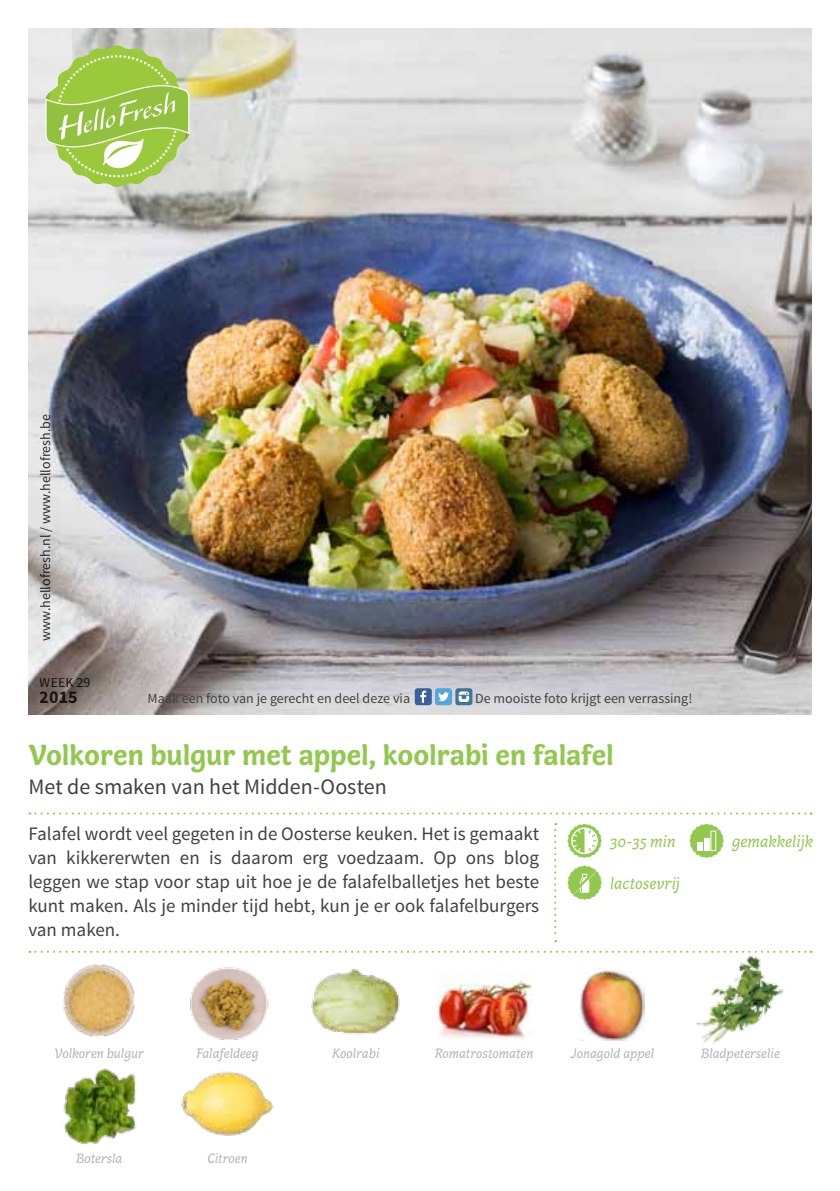
<style>
.page{position:relative;width:840px;height:1191px;background:#fff}
.page>*{position:absolute;margin:0;border:0;box-sizing:border-box;transform-origin:0 0}
.t1{font:700 30px "Capucine Basic";letter-spacing:-.005em;color:#91c84e}
.t2{font:22px "Source Sans Pro";color:#414042}
.t3{font:19px/24px "Source Sans Pro";color:#414042;text-align:justify}
.t4{font:700 18px "Source Sans Pro";color:#000}
.t5{font:italic 17px "Capucine Basic";color:#91c84e}
.t6{font:italic 14px "Capucine Basic";color:#b1b4b6}
.t7{font:14px "Source Sans Pro";color:#414042}
.t8{font:14px "Source Sans Pro";color:#000}
</style>
<div class="page">
<img style="left:28px;top:28px;width:783px;height:686px">
<svg style="left:45px;top:45px;width:144px;height:142px;background:#b2d277"></svg>
<svg style="left:29px;top:812px;width:782px;height:2px"></svg>
<svg style="left:554px;top:823px;width:2px;height:119px"></svg>
<svg style="left:29px;top:950px;width:782px;height:2px"></svg>
<div style="left:414px;top:688px;width:17px;height:17px;background:#3b609e;border-radius:3px"></div>
<svg style="left:420px;top:690px;width:6px;height:13px"></svg>
<div style="left:455px;top:688px;width:17px;height:17px;background:#417499;border-radius:3px"></div>
<svg style="left:458px;top:691px;width:11px;height:11px"></svg>
<div style="left:435px;top:688px;width:17px;height:17px;background:#53a7dc;border-radius:3px"></div>
<svg style="left:438px;top:692px;width:11px;height:9px"></svg>
<svg style="left:689px;top:823px;width:34px;height:35px"></svg>
<img style="left:63px;top:1068px;width:74px;height:77px">
<img style="left:53px;top:952px;width:94px;height:86px">
<img style="left:190px;top:967px;width:78px;height:73px">
<img style="left:181px;top:1071px;width:93px;height:65px">
<img style="left:308px;top:952px;width:95px;height:83px">
<img style="left:580px;top:969px;width:63px;height:71px">
<img style="left:692px;top:952px;width:96px;height:92px">
<svg style="left:567px;top:865px;width:34px;height:35px"></svg>
<svg style="left:567px;top:823px;width:34px;height:35px"></svg>
<img style="left:436px;top:973px;width:95px;height:65px">
<p class="t8" style="left:37px;top:641px;width:228px;rotate:-90deg">www.hellofresh.nl / www.hellofresh.be</p>
<p class="t8" style="left:40px;top:674px;width:52px">WEEK 29</p>
<p class="t4" style="left:40px;top:685px;width:40px">2015</p>
<p class="t7" style="left:147px;top:690px;width:264px">Maak een foto van je gerecht en deel deze via</p>
<p class="t7" style="left:475px;top:690px;width:218px">De mooiste foto krijgt een verrassing!</p>
<h1 class="t1" style="left:28px;top:731px;width:586px">Volkoren bulgur met appel, koolrabi en falafel</h1>
<p class="t2" style="left:28px;top:772px;width:360px">Met de smaken van het Midden-Oosten</p>
<p class="t3" style="left:28px;top:822px;width:512px">Falafel wordt veel gegeten in de Oosterse keuken. Het is gemaakt van kikkererwten en is daarom erg voedzaam. Op ons blog leggen we stap voor stap uit hoe je de falafelballetjes het beste kunt maken. Als je minder tijd hebt, kun je er ook falafelburgers van maken.</p>
<p class="t5" style="left:609px;top:829px;width:67px">30-35 min</p>
<p class="t5" style="left:731px;top:829px;width:83px">gemakkelijk</p>
<p class="t5" style="left:609px;top:871px;width:71px">lactosevrij</p>
<p class="t6" style="left:54px;top:1042px;width:91px">Volkoren bulgur</p>
<p class="t6" style="left:434px;top:1042px;width:100px">Romatrostomaten</p>
<p class="t6" style="left:570px;top:1042px;width:85px">Jonagold appel</p>
<p class="t6" style="left:701px;top:1042px;width:80px">Bladpeterselie</p>
<p class="t6" style="left:196px;top:1042px;width:64px">Falafeldeeg</p>
<p class="t6" style="left:332px;top:1042px;width:49px">Koolrabi</p>
<p class="t6" style="left:76px;top:1148px;width:48px">Botersla</p>
<p class="t6" style="left:207px;top:1148px;width:42px">Citroen</p>
</div>
